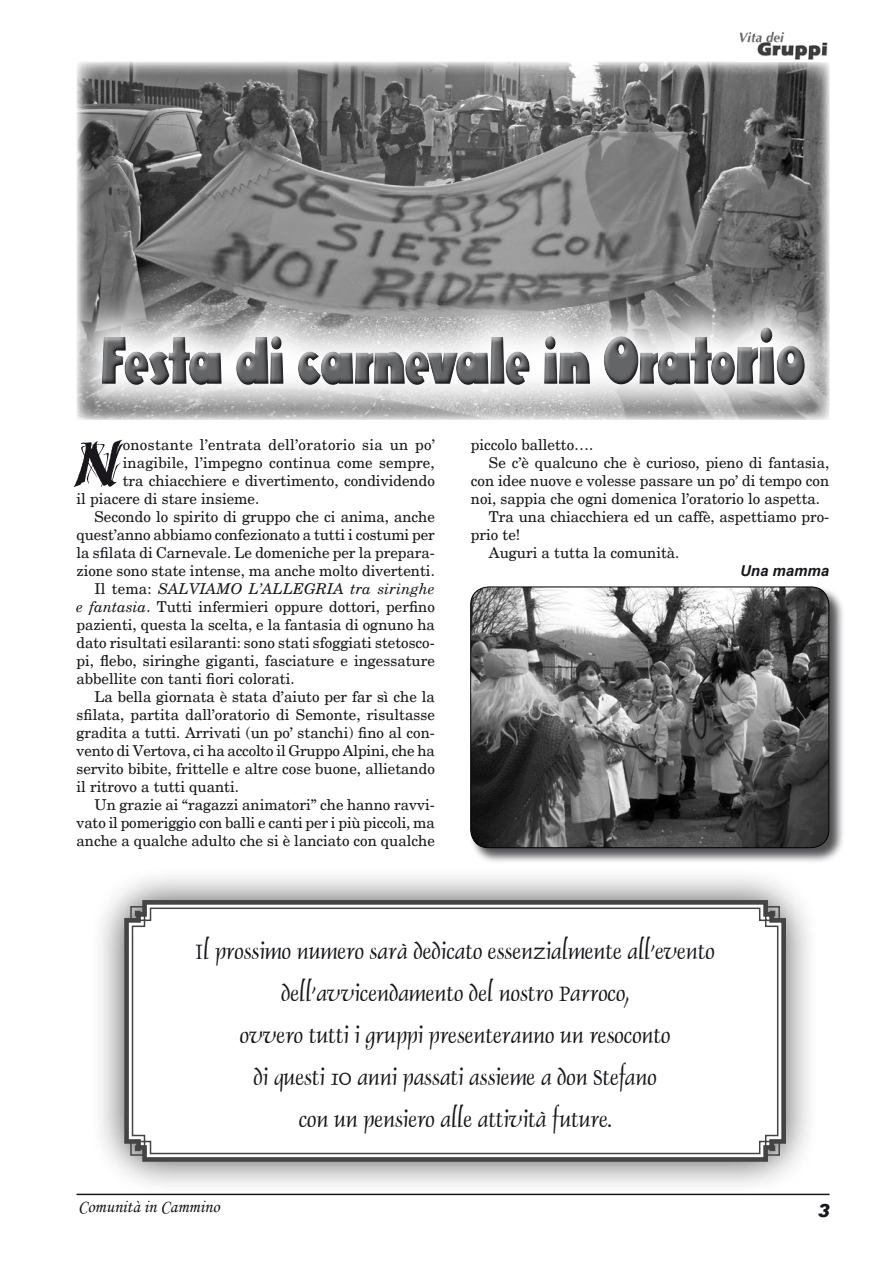
<style>
.page{position:relative;width:893px;height:1263px;background:#fff}
.page>*{position:absolute;margin:0;border:0;box-sizing:border-box;transform-origin:0 0}
.t1{font:68.55px "Hazel Plain";color:#1a171c}
.t2{font:64.95px "Ewie D";letter-spacing:.05em;color:#646567;scale:.69 1}
.t3{font:24px/42px "Dauphin Plain";color:#1a171c;text-align:center}
.t4{font:18px "Monotype Corsiva";color:#1a171c}
.t5{font:italic 900 18px "Arial";color:#1a171c}
.t6{font:15px "New Century Schlbk";color:#1a171c}
.t7{font:15px "New Century Schlbk";letter-spacing:.02em;color:#1a171c}
.t8{font:italic 15px "New Century Schlbk";letter-spacing:.01em;color:#1a171c}
.t9{font:italic 700 15px "Arial";color:#1a171c}
.s1{font-size:77.85px}
.s2{font-style:normal}
.s3{font-style:italic}
</style>
<div class="page">
<div style="left:89px;top:864px;width:728px;height:329px;background:#1a171c;opacity:.75"></div>
<svg style="left:122px;top:898px;width:666px;height:266px;background:#757475"></svg>
<svg style="left:130px;top:905px;width:651px;height:251px"></svg>
<img style="left:76px;top:62px;width:753px;height:210px">
<svg style="left:76px;top:272px;width:754px;height:148px;background:#979797"></svg>
<svg style="left:296px;top:304px;width:235px;height:16px;background:#9e9e9e"></svg>
<svg style="left:542px;top:304px;width:50px;height:16px"></svg>
<div style="left:95px;top:320px;width:710px;height:66px;background:#fff;opacity:.75"></div>
<div style="left:97px;top:326px;width:715px;height:66px;background:#1a171c;opacity:.75"></div>
<div style="left:470px;top:586px;width:375px;height:278px;background:#1a171c;opacity:.75"></div>
<img style="left:471px;top:587px;width:358px;height:261px">
<div style="left:470px;top:587px;width:359px;height:261px;border:1px solid #000;border-radius:18px"></div>
<img style="left:739px;top:31px;width:89px;height:29px">
<hr style="left:77px;top:1194px;width:753px;height:1px;background:#1a171c">
<h2 class="t2" style="left:102px;top:323px;width:1020px">Festa di carnevale in Orato<span class="s1">rio</span></h2>
<h1 class="t1" style="left:76px;top:426px;width:48px">N</h1>
<p class="t7" style="left:123px;top:435px;width:314px">onostante l’entrata dell’oratorio sia un po’</p>
<p class="t6" style="left:123px;top:453px;width:313px">inagibile, l’impegno continua come sempre,</p>
<p class="t6" style="left:123px;top:471px;width:314px">tra chiacchiere e divertimento, condividendo</p>
<p class="t6" style="left:77px;top:489px;width:184px">il piacere di stare insieme.</p>
<p class="t6" style="left:95px;top:507px;width:342px">Secondo lo spirito di gruppo che ci anima, anche</p>
<p class="t6" style="left:77px;top:525px;width:360px">quest’anno abbiamo confezionato a tutti i costumi per</p>
<p class="t6" style="left:77px;top:543px;width:360px">la sfilata di Carnevale. Le domeniche per la prepara-</p>
<p class="t6" style="left:77px;top:561px;width:360px">zione sono state intense, ma anche molto divertenti.</p>
<p class="t8" style="left:95px;top:580px;width:342px"><span class="s2">Il tema:</span> SALVIAMO L’ALLEGRIA tra siringhe</p>
<p class="t6" style="left:77px;top:597px;width:360px"><span class="s3">e fantasia</span>. Tutti infermieri oppure dottori, perfino</p>
<p class="t6" style="left:77px;top:615px;width:360px">pazienti, questa la scelta, e la fantasia di ognuno ha</p>
<p class="t6" style="left:77px;top:633px;width:360px">dato risultati esilaranti: sono stati sfoggiati stetosco-</p>
<p class="t6" style="left:77px;top:651px;width:360px">pi, flebo, siringhe giganti, fasciature e ingessature</p>
<p class="t6" style="left:77px;top:669px;width:220px">abbellite con tanti fiori colorati.</p>
<p class="t6" style="left:95px;top:687px;width:342px">La bella giornata è stata d’aiuto per far sì che la</p>
<p class="t6" style="left:77px;top:705px;width:360px">sfilata, partita dall’oratorio di Semonte, risultasse</p>
<p class="t6" style="left:77px;top:723px;width:360px">gradita a tutti. Arrivati (un po’ stanchi) fino al con-</p>
<p class="t6" style="left:77px;top:741px;width:360px">vento di Vertova, ci ha accolto il Gruppo Alpini, che ha</p>
<p class="t6" style="left:77px;top:759px;width:360px">servito bibite, frittelle e altre cose buone, allietando</p>
<p class="t6" style="left:77px;top:777px;width:164px">il ritrovo a tutti quanti.</p>
<p class="t6" style="left:95px;top:795px;width:342px">Un grazie ai “ragazzi animatori” che hanno ravvi-</p>
<p class="t6" style="left:77px;top:813px;width:360px">vato il pomeriggio con balli e canti per i più piccoli, ma</p>
<p class="t6" style="left:77px;top:831px;width:360px">anche a qualche adulto che si è lanciato con qualche</p>
<p class="t6" style="left:471px;top:435px;width:124px">piccolo balletto….</p>
<p class="t6" style="left:489px;top:453px;width:342px">Se c’è qualcuno che è curioso, pieno di fantasia,</p>
<p class="t6" style="left:471px;top:471px;width:360px">con idee nuove e volesse passare un po’ di tempo con</p>
<p class="t6" style="left:471px;top:489px;width:351px">noi, sappia che ogni domenica l’oratorio lo aspetta.</p>
<p class="t6" style="left:489px;top:507px;width:342px">Tra una chiacchiera ed un caffè, aspettiamo pro-</p>
<p class="t6" style="left:471px;top:525px;width:51px">prio te!</p>
<p class="t6" style="left:489px;top:543px;width:192px">Auguri a tutta la comunità.</p>
<p class="t9" style="left:740px;top:561px;width:91px">Una mamma</p>
<p class="t3" style="left:195px;top:930px;width:521px">Il prossimo numero sarà dedicato essenzialmente all’evento dell’avvicendamento del nostro Parroco,<br>ovvero tutti i gruppi presenteranno un resoconto<br>di questi 10 anni passati assieme a don Stefano<br>con un pensiero alle attività future.</p>
<p class="t4" style="left:78px;top:1195px;width:143px">Comunità in Cammino</p>
<p class="t5" style="left:817px;top:1200px;width:14px">3</p>
</div>
